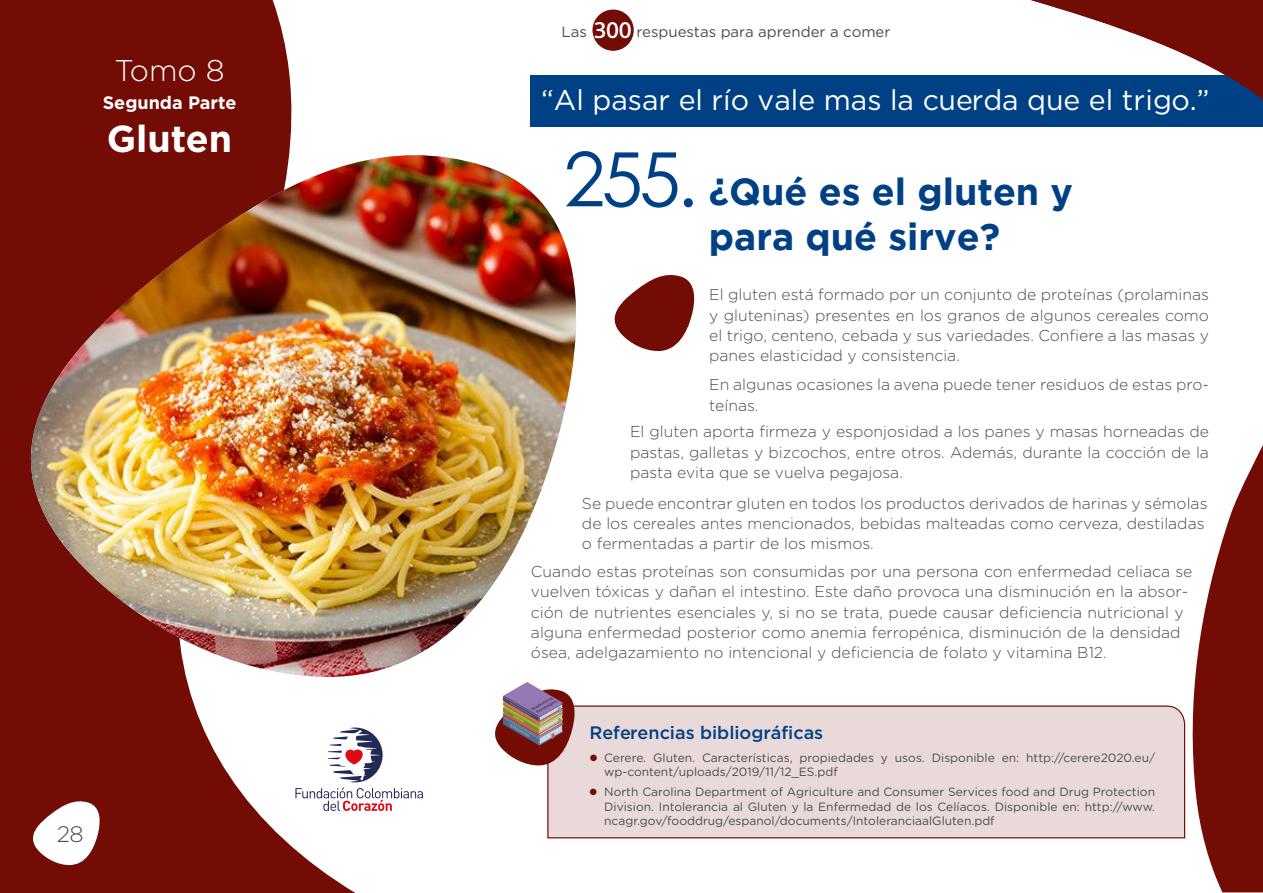
<style>
.page{position:relative;width:1263px;height:893px;background:#fff}
.page>*{position:absolute;margin:0;border:0;box-sizing:border-box;transform-origin:0 0}
.t1{font:75px "Century Gothic";color:#004085}
.t2{font:700 37.5px/45px "Gotham";color:#004085}
.t3{font:700 37.5px "Gotham";color:#fff}
.t4{font:300 30px "Gotham";color:#fff}
.t5{font:28.5px "Gotham";color:#fff}
.t6{font:500 24px "Bliss Pro";color:#fff}
.t7{font:300 22.5px "Gotham Rounded";color:#4c4c4c}
.t8{font:500 18px "Gotham";color:#004085}
.t9{font:700 18px "Gotham";color:#fff}
.t10{font:300 15.75px/20.2px "Gotham Rounded";color:#4c4c4c}
.t11{font:15px "Gotham Rounded";color:#4c4c4c}
.t12{font:12px/14.2px "Gotham Rounded";color:#4c4c4c}
</style>
<div class="page">
<svg style="left:0;top:0;width:357px;height:893px;fill:#720c05"></svg>
<svg style="left:1192px;top:445px;width:71px;height:447px"></svg>
<svg style="left:25px;top:798px;width:77px;height:67px"></svg>
<div style="left:592px;top:10px;width:42px;height:41px;background:#720c05;border-radius:50%"></div>
<svg style="left:614px;top:275px;width:81px;height:76px"></svg>
<div style="left:531px;top:76px;width:732px;height:51px;background:#004085"></div>
<svg style="left:295px;top:788px;width:128px;height:23px"></svg>
<svg style="left:328px;top:728px;width:55px;height:54px"></svg>
<div style="left:547px;top:705px;width:639px;height:134px;background:#e9dad9"></div>
<img style="left:495px;top:682px;width:82px;height:84px">
<svg style="left:0;top:130px;width:357px;height:549px;background:#7c1e17"></svg>
<img style="left:29px;top:155px;width:548px;height:523px">
<svg style="left:1027px;top:0;width:236px;height:100px"></svg>
<svg style="left:590px;top:754px;width:7px;height:7px"></svg>
<svg style="left:590px;top:789px;width:7px;height:7px"></svg>
<h3 class="t4" style="left:114px;top:54px;width:112px">Tomo 8</h3>
<p class="t9" style="left:103px;top:92px;width:135px">Segunda Parte</p>
<h2 class="t3" style="left:107px;top:117px;width:127px">Gluten</h2>
<h3 class="t7" style="left:57px;top:819px;width:28px">28</h3>
<h3 class="t6" style="left:594px;top:15px;width:40px">300</h3>
<p class="t11" style="left:561px;top:21px;width:27px">Las</p>
<p class="t11" style="left:636px;top:21px;width:256px">respuestas para aprender a comer</p>
<h3 class="t5" style="left:541px;top:85px;width:670px">“Al pasar el río vale mas la cuerda que el trigo.”</h3>
<h1 class="t1" style="left:564px;top:127px;width:136px">255.</h1>
<h2 class="t2" style="left:709px;top:168px;width:366px">¿Qué es el gluten y para qué sirve?</h2>
<p class="t10" style="left:709px;top:284px;width:501px;text-align:justify">El gluten está formado por un conjunto de proteínas (prolaminas y gluteninas) presentes en los granos de algunos cereales como el trigo, centeno, cebada y sus variedades. Confiere a las masas y panes elasticidad y consistencia.</p>
<p class="t10" style="left:709px;top:374px;width:501px">En algunas ocasiones la avena puede tener residuos de estas pro&shy;teínas.</p>
<p class="t10" style="left:630px;top:421px;width:580px;text-align:justify">El gluten aporta firmeza y esponjosidad a los panes y masas horneadas de pastas, galletas y bizcochos, entre otros. Además, durante la cocción de la pasta evita que se vuelva pegajosa.</p>
<p class="t10" style="left:582px;top:492px;width:627px">Se puede encontrar gluten en todos los productos derivados de harinas y sémolas de los cereales antes mencionados, bebidas malteadas como cerveza, destiladas o fermentadas a partir de los mismos.</p>
<p class="t10" style="left:531px;top:561px;width:663px">Cuando estas proteínas son consumidas por una persona con enfermedad celiaca se vuelven tóxicas y dañan el intestino. Este daño provoca una disminución en la absor&shy;ción de nutrientes esenciales y, si no se trata, puede causar deficiencia nutricional y alguna enfermedad posterior como anemia ferropénica, disminución de la densidad ósea, adelgazamiento no intencional y deficiencia de folato y vitamina B12.</p>
<p class="t8" style="left:590px;top:722px;width:235px">Referencias bibliográficas</p>
<p class="t12" style="left:604px;top:750px;width:552px">Cerere. Gluten. Características, propiedades y usos. Disponible en: http://cerere2020.eu/ wp-content/uploads/2019/11/12_ES.pdf</p>
<p class="t12" style="left:604px;top:784px;width:552px;text-align:justify">North Carolina Department of Agriculture and Consumer Services food and Drug Protection Division. Intolerancia al Gluten y la Enfermedad de los Celíacos. Disponible en: http://www. ncagr.gov/fooddrug/espanol/documents/IntoleranciaalGluten.pdf</p>
</div>
